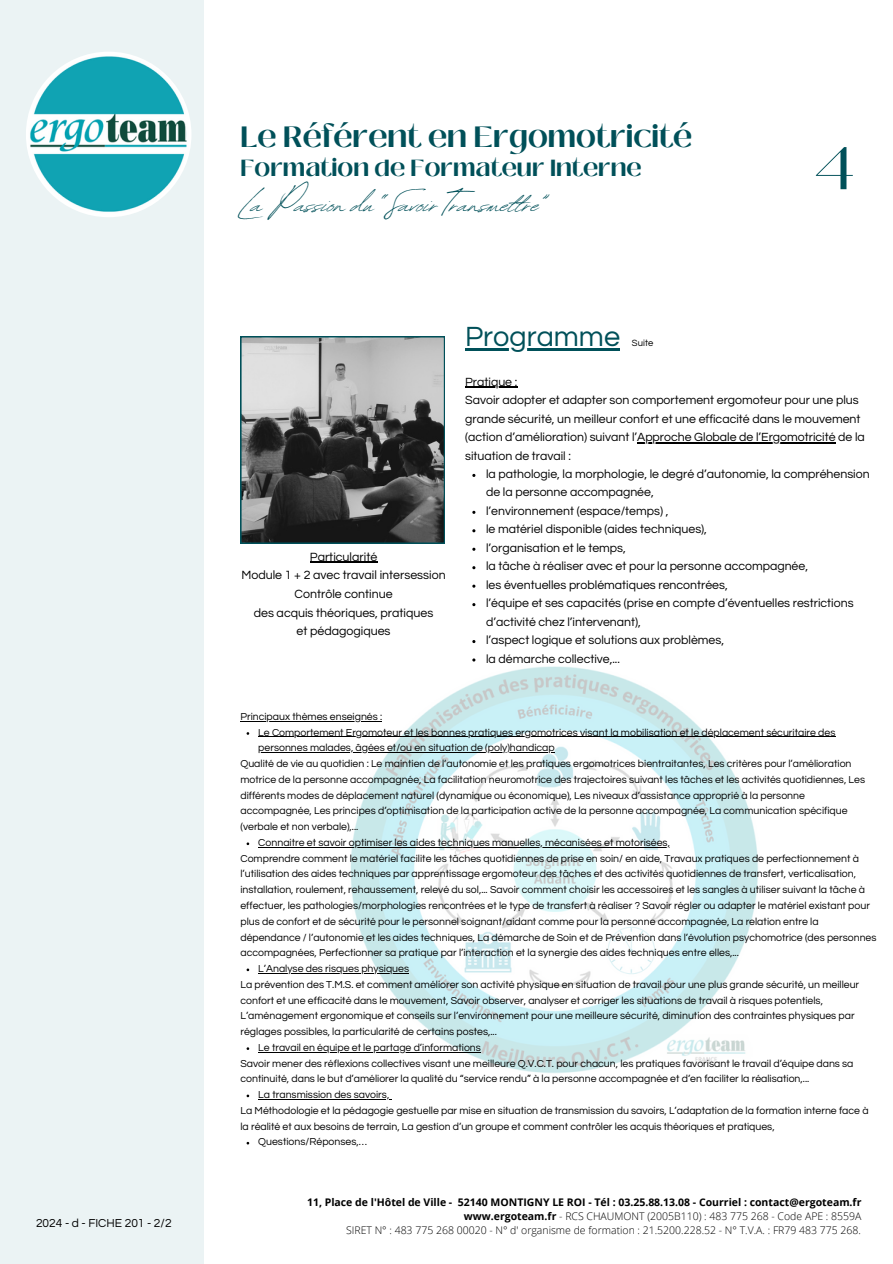
<style>
.page{position:relative;width:893px;height:1264px;background:#fff}
.page>*{position:absolute;margin:0;border:0;box-sizing:border-box;transform-origin:0 0}
.t1{font:60px "Black Mango";color:#005059}
.t2{font:38.7px "Revive 80 Signature";color:#005059}
.t3{font:700 29.25px "Black Mango";color:#005059}
.t4{font:28.8px "Questrial";color:#005059}
.t5{font:700 23.25px "Black Mango";color:#005059}
.t6{font:12.45px/18.6px "Questrial";color:#000;text-align:center}
.t7{font:12.3px/18.5px "Questrial";color:#000}
.t8{font:12px "Questrial";color:#000}
.t9{font:10.5px/15.8px "Questrial";color:#000}
.t10{font:300 10.5px/14px "Open Sans";color:#000;text-align:right}
.t11{font:9.3px "Questrial";color:#000}
.s1{font-weight:700}
</style>
<div class="page">
<div style="left:0;top:0;width:203px;height:1263px;background:#ebf3f4"></div>
<svg style="left:240px;top:336px;width:205px;height:207px;background:#6e7071"></svg>
<img style="left:26px;top:52px;width:165px;height:165px;border-radius:50%">
<img style="left:342px;top:659px;width:416px;height:414px">
<hr style="left:465px;top:348px;width:155px;height:3px;background:#005059">
<hr style="left:465px;top:387px;width:52px;height:1px;background:#000">
<hr style="left:637px;top:442px;width:198px;height:1px;background:#000">
<hr style="left:310px;top:562px;width:67px;height:1px;background:#000">
<hr style="left:240px;top:720px;width:142px;height:1px;background:#000">
<hr style="left:258px;top:736px;width:577px;height:1px;background:#000">
<hr style="left:258px;top:752px;width:296px;height:1px;background:#000">
<hr style="left:258px;top:846px;width:412px;height:1px;background:#000">
<hr style="left:258px;top:972px;width:151px;height:1px;background:#000">
<hr style="left:258px;top:1051px;width:223px;height:1px;background:#000">
<hr style="left:258px;top:1098px;width:131px;height:1px;background:#000">
<p class="t8" style="left:36px;top:1216px;width:137px">2024 - d - FICHE 201 - 2/2</p>
<p class="t3" style="left:240px;top:115px;width:453px">Le Référent en Ergomotricité</p>
<h3 class="t5" style="left:240px;top:151px;width:403px">Formation de Formateur Interne</h3>
<p class="t2" style="left:240px;top:175px;width:310px">La Passion du “Savoir Transmet re”</p>
<p class="t4" style="left:465px;top:323px;width:156px">Programme</p>
<p class="t11" style="left:632px;top:339px;width:23px">Suite</p>
<h4 class="t1" style="left:813px;top:123px;width:44px">4</h4>
<p class="t6" style="left:241px;top:547px;width:206px">Particularité<br>Module 1 + 2 avec travail intersession<br>Contrôle continue<br>des acquis théoriques, pratiques<br>et pédagogiques</p>
<p class="t7" style="left:465px;top:373px;width:401px">Pratique :<br>Savoir adopter et adapter son comportement ergomoteur pour une plus grande sécurité, un meilleur confort et une efficacité dans le mouvement (action d’amélioration) suivant l’Approche Globale de l’Ergomotricité de la</p>
<p class="t7" style="left:486px;top:446px;width:385px;text-indent:-21px">situation de travail :<br>la pathologie, la morphologie, le degré d’autonomie, la compréhension de la personne accompagnée,<br>l’environnement (espace/temps) ,<br>le matériel disponible (aides techniques),</p>
<p class="t7" style="left:486px;top:539px;width:141px">l’organisation et le temps,</p>
<p class="t7" style="left:486px;top:557px;width:323px">la tâche à réaliser avec et pour la personne accompagnée,</p>
<p class="t7" style="left:486px;top:575px;width:243px">les éventuelles problématiques rencontrées,</p>
<p class="t7" style="left:486px;top:594px;width:369px">l’équipe et ses capacités (prise en compte d’éventuelles restrictions d’activité chez l’intervenant),</p>
<p class="t7" style="left:486px;top:631px;width:239px">l’aspect logique et solutions aux problèmes,</p>
<p class="t7" style="left:486px;top:649px;width:135px">la démarche collective,...</p>
<h4 class="t9" style="left:240px;top:708px;width:143px">Principaux thèmes enseignés :</h4>
<p class="t9" style="left:258px;top:724px;width:578px">Le Comportement Ergomoteur et les bonnes pratiques ergomotrices visant la mobilisation et le déplacement sécuritaire des</p>
<h5 class="t9" style="left:240px;top:740px;width:612px;text-indent:18px">personnes malades, âgées et/ou en situation de (poly)handicap<br>Qualité de vie au quotidien : Le maintien de l’autonomie et les pratiques ergomotrices bientraitantes, Les critères pour l’amélioration</h5>
<p class="t9" style="left:240px;top:771px;width:626px">motrice de la personne accompagnée, La facilitation neuromotrice des trajectoires suivant les tâches et les activités quotidiennes, Les</p>
<p class="t9" style="left:240px;top:787px;width:566px">différents modes de déplacement naturel (dynamique ou économique), Les niveaux d’assistance approprié à la personne</p>
<p class="t9" style="left:240px;top:803px;width:608px">accompagnée, Les principes d’optimisation de la participation active de la personne accompagnée, La communication spécifique</p>
<p class="t9" style="left:240px;top:819px;width:119px">(verbale et non verbale),...</p>
<p class="t9" style="left:258px;top:834px;width:413px">Connaitre et savoir optimiser les aides techniques manuelles, mécanisées et motorisées,</p>
<h5 class="t9" style="left:240px;top:850px;width:637px">Comprendre comment le matériel facilite les tâches quotidiennes de prise en soin/ en aide, Travaux pratiques de perfectionnement à l’utilisation des aides techniques par apprentissage ergomoteur des tâches et des activités quotidiennes de transfert, verticalisation, installation, roulement, rehaussement, relevé du sol,... Savoir comment choisir les accessoires et les sangles à utiliser suivant la tâche à effectuer, les pathologies/morphologies rencontrées et le type de transfert à réaliser ? Savoir régler ou adapter le matériel existant pour plus de confort et de sécurité pour le personnel soignant/aidant comme pour la personne accompagnée, La relation entre la dépendance / l’autonomie et les aides techniques, La démarche de Soin et de Prévention dans l’évolution psychomotrice (des personnes accompagnées, Perfectionner sa pratique par l’interaction et la synergie des aides techniques entre elles,...</h5>
<p class="t9" style="left:258px;top:960px;width:152px">L’Analyse des risques physiques</p>
<h5 class="t9" style="left:240px;top:976px;width:620px">La prévention des T.M.S. et comment améliorer son activité physique en situation de travail pour une plus grande sécurité, un meilleur confort et une efficacité dans le mouvement, Savoir observer, analyser et corriger les situations de travail à risques potentiels, L’aménagement ergonomique et conseils sur l’environnement pour une meilleure sécurité, diminution des contraintes physiques par réglages possibles, la particularité de certains postes,...</h5>
<p class="t9" style="left:258px;top:1039px;width:224px">Le travail en équipe et le partage d’informations</p>
<h5 class="t9" style="left:240px;top:1055px;width:614px">Savoir mener des réflexions collectives visant une meilleure Q.V.C.T. pour chacun, les pratiques favorisant le travail d’équipe dans sa continuité, dans le but d’améliorer la qualité du “service rendu” à la personne accompagnée et d’en faciliter la réalisation,...</h5>
<p class="t9" style="left:258px;top:1086px;width:132px">La transmission des savoirs,</p>
<h5 class="t9" style="left:240px;top:1102px;width:629px">La Méthodologie et la pédagogie gestuelle par mise en situation de transmission du savoirs, L’adaptation de la formation interne face à la réalité et aux besoins de terrain, La gestion d’un groupe et comment contrôler les acquis théoriques et pratiques,</h5>
<p class="t9" style="left:258px;top:1134px;width:110px">Questions/Réponses,…</p>
<p class="t10" style="left:307px;top:1195px;width:556px"><span class="s1">11, Place de l'Hôtel de Ville - 52140 MONTIGNY LE ROI - Tél : 03.25.88.13.08 - Courriel : contact@ergoteam.fr www.ergoteam.fr</span> - RCS CHAUMONT (2005B110) : 483 775 268 - Code APE : 8559A<br>SIRET N° : 483 775 268 00020 - N° d' organisme de formation : 21.5200.228.52 - N° T.V.A. : FR79 483 775 268.</p>
</div>
